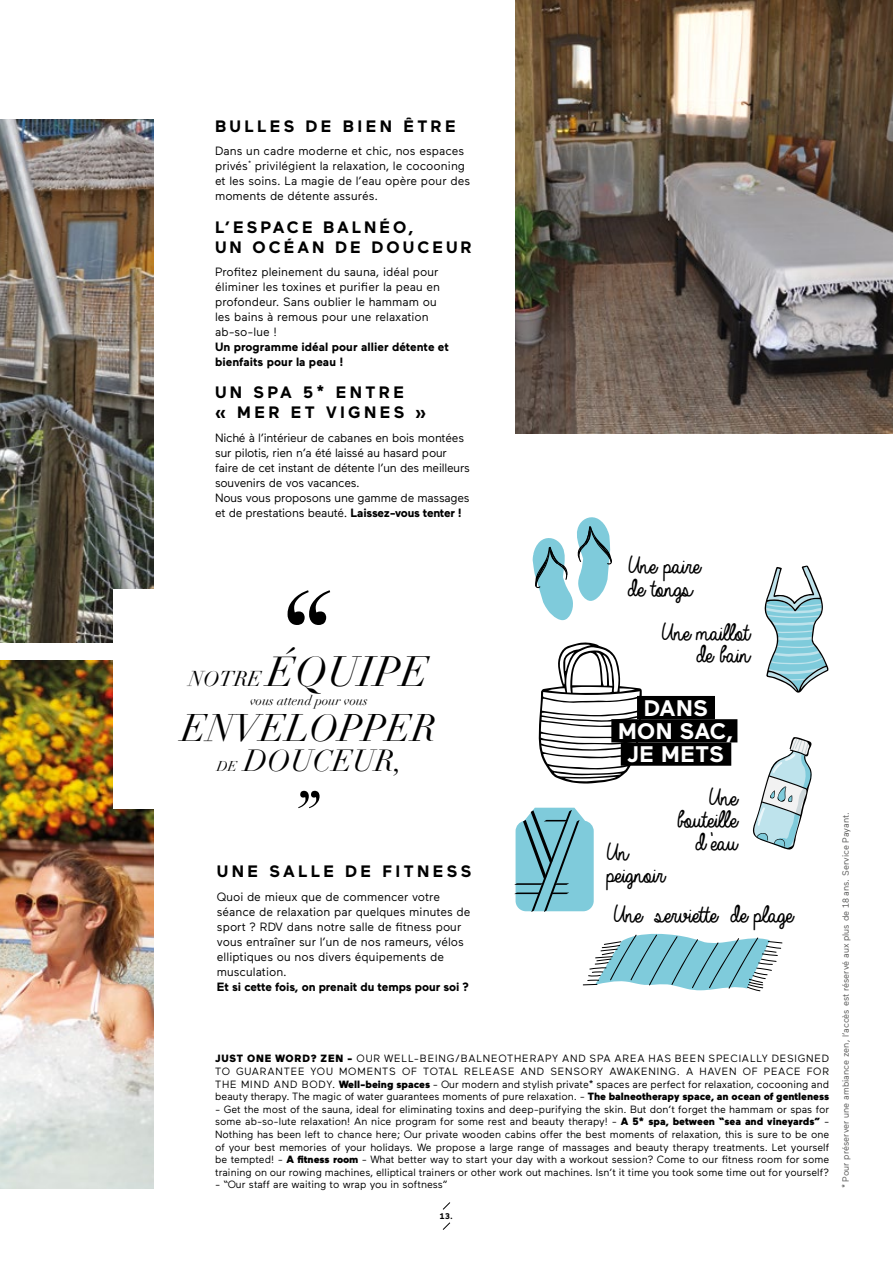
<style>
.page{position:relative;width:893px;height:1263px;background:#fff}
.page>*{position:absolute;margin:0;border:0;box-sizing:border-box;transform-origin:0 0}
.t1{font:italic 41.4px "Didot";color:#000}
.t2{font:italic 37.65px "Didot";color:#000}
.t3{font:italic 29.85px "Didot";color:#000}
.t4{font:25.5px/22.5px "Always In My Heart";color:#000}
.t5{font:700 22.5px/23.2px "Maax";letter-spacing:.02em;color:#fff;text-align:center}
.t6{font:700 16.5px/19.8px "Maax";letter-spacing:.2em;color:#000}
.t7{font:700 16.5px/19.8px "Maax";letter-spacing:.18em;color:#000}
.t8{font:italic 13.2px "Didot";color:#000}
.t9{font:12px/15px "Maax";color:#000}
.t10{font:12px/15px "Maax";letter-spacing:-.02em;color:#000}
.t11{font:700 12px/15px "Maax";color:#000}
.t12{font:10.5px/12.6px "Maax";color:#000;text-align:justify}
.t13{font:9px "Maax";color:#575756}
.t14{font:700 8.25px "Maax";color:#000}
.s1{font-weight:700}
.s2{font-size:21px}
.s3{font-size:13.95px}
.s4{font-weight:900}
</style>
<div class="page">
<img style="left:0;top:119px;width:153px;height:523px">
<img style="left:516px;top:0;width:377px;height:434px">
<img style="left:0;top:660px;width:153px;height:528px">
<div style="left:113px;top:589px;width:359px;height:219px;background:#fff"></div>
<svg style="left:288px;top:590px;width:42px;height:35px"></svg>
<svg style="left:298px;top:791px;width:22px;height:17px"></svg>
<svg style="left:533px;top:517px;width:79px;height:103px"></svg>
<svg style="left:514px;top:808px;width:80px;height:104px;background:#7bb9c6"></svg>
<svg style="left:538px;top:642px;width:104px;height:141px"></svg>
<svg style="left:764px;top:565px;width:64px;height:128px"></svg>
<svg style="left:583px;top:933px;width:200px;height:58px"></svg>
<svg style="left:753px;top:737px;width:59px;height:113px"></svg>
<div style="left:637px;top:696px;width:78px;height:23px;background:#000"></div>
<div style="left:611px;top:719px;width:126px;height:23px;background:#000"></div>
<div style="left:621px;top:742px;width:110px;height:24px;background:#000"></div>
<svg style="left:442px;top:1202px;width:8px;height:8px"></svg>
<svg style="left:442px;top:1222px;width:8px;height:8px"></svg>
<h3 class="t6" style="left:215px;top:116px;width:242px">BULLES DE BIEN ÊTRE</h3>
<p class="t9" style="left:215px;top:144px;width:257px">Dans un cadre moderne et chic, nos espaces privés<sup>*</sup> privilégient la relaxation, le cocooning et les soins. La magie de l’eau opère pour des moments de détente assurés.</p>
<h3 class="t7" style="left:215px;top:217px;width:258px">L’ESPACE BALNÉO,<br>UN OCÉAN DE DOUCEUR</h3>
<p class="t9" style="left:215px;top:265px;width:226px">Profitez pleinement du sauna, idéal pour éliminer les toxines et purifier la peau en profondeur. Sans oublier le hammam ou les bains à remous pour une relaxation ab-so-lue !</p>
<p class="t11" style="left:215px;top:340px;width:235px">Un programme idéal pour allier détente et bienfaits pour la peau !</p>
<h3 class="t6" style="left:215px;top:383px;width:213px">UN SPA 5* ENTRE<br>« MER ET VIGNES »</h3>
<p class="t10" style="left:215px;top:430px;width:256px">Niché à l’intérieur de cabanes en bois montées sur pilotis, rien n’a été laissé au hasard pour faire de cet instant de détente l’un des meilleurs souvenirs de vos vacances.<br>Nous vous proposons une gamme de massages et de prestations beauté. <span class="s1">Laissez-vous tenter !</span></p>
<h1 class="t1" style="left:189px;top:646px;width:242px"><span class="s2">NOTRE</span> ÉQUIPE</h1>
<p class="t8" style="left:250px;top:693px;width:119px">vous attend pour vous</p>
<h2 class="t2" style="left:181px;top:705px;width:256px">ENVELOPPER</h2>
<h3 class="t3" style="left:217px;top:742px;width:187px"><span class="s3">DE</span> DOUCEUR,</h3>
<h3 class="t6" style="left:217px;top:862px;width:256px">UNE SALLE DE FITNESS</h3>
<p class="t9" style="left:217px;top:889px;width:255px">Quoi de mieux que de commencer votre séance de relaxation par quelques minutes de sport ? RDV dans notre salle de fitness pour vous entraîner sur l’un de nos rameurs, vélos elliptiques ou nos divers équipements de musculation.</p>
<p class="t11" style="left:217px;top:979px;width:254px">Et si cette fois, on prenait du temps pour soi ?</p>
<h3 class="t4" style="left:624px;top:556px;width:73px">Une paire de tongs</h3>
<h3 class="t4" style="left:657px;top:622px;width:90px;text-align:right">Une maillot de bain</h3>
<h3 class="t5" style="left:618px;top:697px;width:117px">DANS<br>MON SAC,<br>JE METS</h3>
<h3 class="t4" style="left:673px;top:787px;width:61px;text-align:right">Une bouteille d’eau</h3>
<h3 class="t4" style="left:602px;top:842px;width:60px">Un peignoir</h3>
<h3 class="t4" style="left:609px;top:904px;width:181px">Une serviette de plage</h3>
<p class="t12" style="left:215px;top:1052px;width:616px"><span class="s4">JUST ONE WORD? ZEN -</span> OUR WELL-BEING/BALNEOTHERAPY AND SPA AREA HAS BEEN SPECIALLY DESIGNED TO GUARANTEE YOU MOMENTS OF TOTAL RELEASE AND SENSORY AWAKENING. A HAVEN OF PEACE FOR THE MIND AND BODY. <span class="s4">Well-being spaces</span> - Our modern and stylish private* spaces are perfect for relaxation, cocooning and beauty therapy. The magic of water guarantees moments of pure relaxation. - <span class="s4">The balneotherapy space, an ocean of gentleness</span></p>
<p class="t12" style="left:215px;top:1103px;width:616px">- Get the most of the sauna, ideal for eliminating toxins and deep-purifying the skin. But don’t forget the hammam or spas for some ab-so-lute relaxation! An nice program for some rest and beauty therapy! - <span class="s4">A 5* spa, between “sea and vineyards”</span> - Nothing has been left to chance here; Our private wooden cabins offer the best moments of relaxation, this is sure to be one of your best memories of your holidays. We propose a large range of massages and beauty therapy treatments. Let yourself be tempted! - <span class="s4">A fitness room</span> - What better way to start your day with a workout session? Come to our fitness room for some training on our rowing machines, elliptical trainers or other work out machines. Isn’t it time you took some time out for yourself?</p>
<p class="t12" style="left:215px;top:1178px;width:234px">- “Our staff are waiting to wrap you in softness”</p>
<p class="t14" style="left:440px;top:1211px;width:15px">13.</p>
<p class="t13" style="left:841px;top:1188px;width:378px;rotate:-90deg">* Pour préserver une ambiance zen, l’accès est réservé aux plus de 18 ans. Service Payant.</p>
</div>
